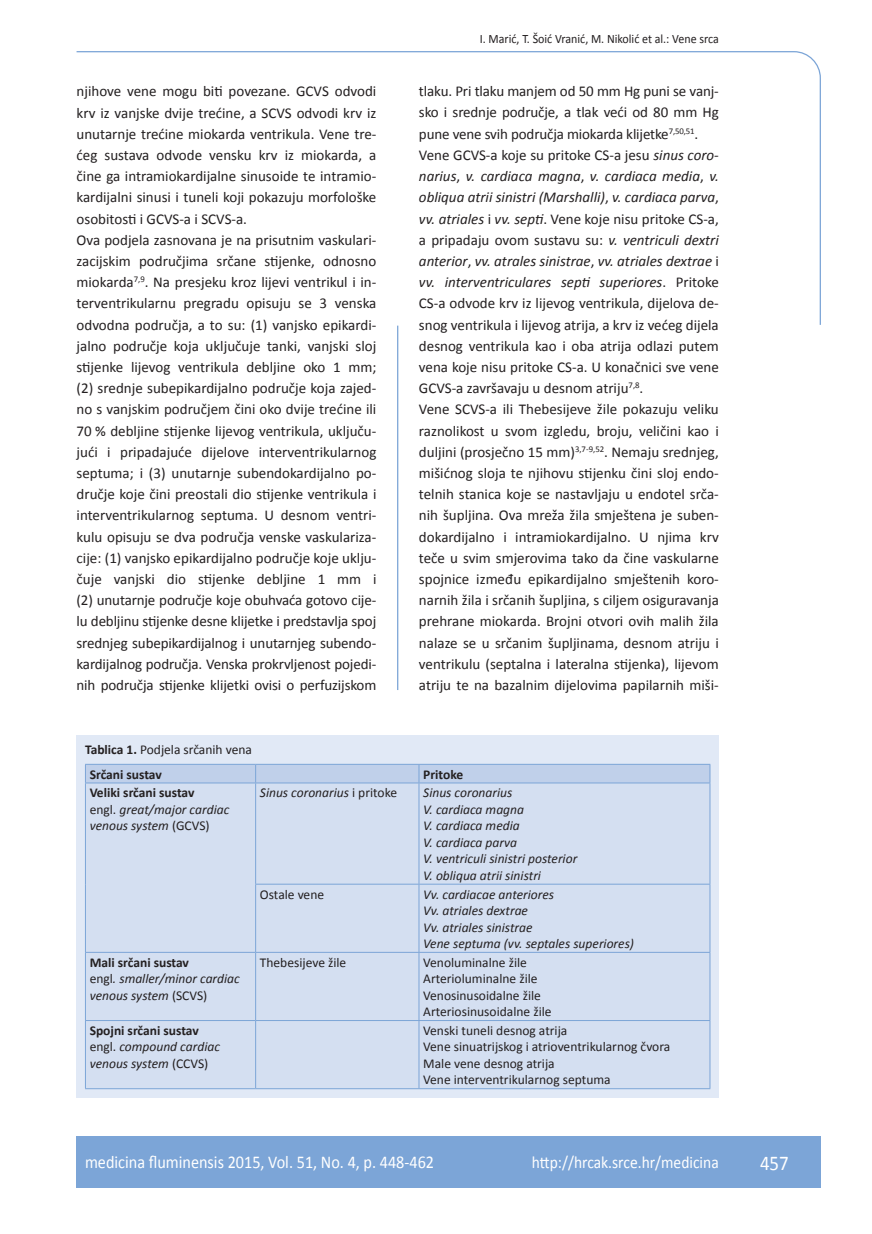
<style>
.page{position:relative;width:872px;height:1234px;background:#fff}
.page>*{position:absolute;margin:0;border:0;box-sizing:border-box;transform-origin:0 0}
.t1{font:21px "Calibri";color:#fff;scale:.9 1}
.t2{font:18px "Calibri";color:#fff;scale:.9 1}
.t3{font:17.25px "Calibri";color:#fff;scale:.9 1}
.t4{font:15px/21.1px "Calibri";color:#231f20}
.t5{font:italic 13.5px/16.5px "Calibri";color:#231f20}
.t6{font:13.5px/16.5px "Calibri";color:#231f20}
.t7{font:700 13.5px/25px "Calibri";color:#231f20}
.t8{font:12.75px "Calibri";color:#231f20;scale:.94 1}
.s1{font-style:italic}
.s2{font-weight:400}
.s3{font-weight:700;font-style:normal}
.s4{font-style:normal}
</style>
<div class="page">
<svg style="left:76px;top:51px;width:745px;height:275px"></svg>
<hr style="left:397px;top:325px;width:1px;height:365px;background:#7ca5d7">
<div style="left:77px;top:1135px;width:744px;height:51px;background:#7ca5d7"></div>
<div style="left:77px;top:735px;width:642px;height:362px;background:#e1e9f6"></div>
<div style="left:86px;top:783px;width:623px;height:305px;background:#d4dff1"></div>
<hr style="left:85px;top:763px;width:171px;height:1px;background:#7ca5d7">
<hr style="left:256px;top:763px;width:163px;height:1px;background:#7ca5d7">
<hr style="left:419px;top:763px;width:291px;height:1px;background:#7ca5d7">
<div style="left:85px;top:764px;width:625px;height:18px;background:#c0d0ea"></div>
<hr style="left:85px;top:782px;width:171px;height:1px;background:#7ca5d7">
<hr style="left:85px;top:783px;width:1px;height:101px;background:#7ca5d7">
<hr style="left:256px;top:782px;width:163px;height:1px;background:#7ca5d7">
<hr style="left:255px;top:783px;width:1px;height:100px;background:#7ca5d7">
<hr style="left:419px;top:782px;width:291px;height:1px;background:#7ca5d7">
<hr style="left:418px;top:783px;width:1px;height:100px;background:#7ca5d7">
<hr style="left:709px;top:783px;width:1px;height:100px;background:#7ca5d7">
<hr style="left:85px;top:884px;width:1px;height:67px;background:#7ca5d7">
<hr style="left:255px;top:883px;width:164px;height:1px;background:#7ca5d7">
<hr style="left:255px;top:884px;width:1px;height:67px;background:#7ca5d7">
<hr style="left:419px;top:883px;width:291px;height:1px;background:#7ca5d7">
<hr style="left:418px;top:884px;width:1px;height:67px;background:#7ca5d7">
<hr style="left:709px;top:884px;width:1px;height:67px;background:#7ca5d7">
<hr style="left:85px;top:951px;width:171px;height:1px;background:#7ca5d7">
<hr style="left:85px;top:952px;width:1px;height:67px;background:#7ca5d7">
<hr style="left:256px;top:951px;width:163px;height:1px;background:#7ca5d7">
<hr style="left:255px;top:952px;width:1px;height:67px;background:#7ca5d7">
<hr style="left:419px;top:951px;width:291px;height:1px;background:#7ca5d7">
<hr style="left:418px;top:952px;width:1px;height:67px;background:#7ca5d7">
<hr style="left:709px;top:952px;width:1px;height:67px;background:#7ca5d7">
<hr style="left:85px;top:1019px;width:171px;height:1px;background:#7ca5d7">
<hr style="left:85px;top:1020px;width:1px;height:68px;background:#7ca5d7">
<hr style="left:256px;top:1019px;width:163px;height:1px;background:#7ca5d7">
<hr style="left:255px;top:1020px;width:1px;height:68px;background:#7ca5d7">
<hr style="left:419px;top:1019px;width:291px;height:1px;background:#7ca5d7">
<hr style="left:418px;top:1020px;width:1px;height:68px;background:#7ca5d7">
<hr style="left:709px;top:1020px;width:1px;height:68px;background:#7ca5d7">
<hr style="left:85px;top:1088px;width:171px;height:1px;background:#7ca5d7">
<hr style="left:256px;top:1088px;width:163px;height:1px;background:#7ca5d7">
<hr style="left:419px;top:1088px;width:291px;height:1px;background:#7ca5d7">
<p class="t8" style="left:480px;top:30px;width:256px">I. Marić, T. Šoić Vranić, M. Nikolić et al.: Vene srca</p>
<p class="t4" style="left:77px;top:80px;width:301px">njihove vene mogu biti povezane. GCVS odvodi krv iz vanjske dvije trećine, a SCVS odvodi krv iz unutarnje trećine miokarda ventrikula. Vene tre&shy;ćeg sustava odvode vensku krv iz miokarda, a čine ga intramiokardijalne sinusoide te intramio&shy;kardijalni sinusi i tuneli koji pokazuju morfološke osobitosti i GCVS-a i SCVS-a.<br>Ova podjela zasnovana je na prisutnim vaskulari&shy;zacijskim područjima srčane stijenke, odnosno miokarda<sup>7,9</sup>. Na presjeku kroz lijevi ventrikul i in&shy;terventrikularnu pregradu opisuju se 3 venska odvodna područja, a to su: (1) vanjsko epikardi&shy;jalno područje koja uključuje tanki, vanjski sloj stijenke lijevog ventrikula debljine oko 1 mm; (2) srednje subepikardijalno područje koja zajed&shy;no s vanjskim područjem čini oko dvije trećine ili 70 % debljine stijenke lijevog ventrikula, uključu&shy;jući i pripadajuće dijelove interventrikularnog septuma; i (3) unutarnje subendokardijalno po&shy;dručje koje čini preostali dio stijenke ventrikula i interventrikularnog septuma. U desnom ventri&shy;kulu opisuju se dva područja venske vaskulariza&shy;cije: (1) vanjsko epikardijalno područje koje uklju&shy;čuje vanjski dio stijenke debljine 1 mm i (2) unutarnje područje koje obuhvaća gotovo cije&shy;lu debljinu stijenke desne klijetke i predstavlja spoj srednjeg subepikardijalnog i unutarnjeg subendo&shy;kardijalnog područja. Venska prokrvljenost pojedi&shy;nih područja stijenke klijetki ovisi o perfuzijskom</p>
<p class="t4" style="left:419px;top:80px;width:301px">tlaku. Pri tlaku manjem od 50 mm Hg puni se vanj&shy;sko i srednje područje, a tlak veći od 80 mm Hg pune vene svih područja miokarda klijetke<sup>7,50,51</sup>.<br>Vene GCVS-a koje su pritoke CS-a jesu <span class="s1">sinus coro&shy;narius</span>, <span class="s1">v. cardiaca magna</span>, <span class="s1">v. cardiaca media</span>, <span class="s1">v. obliqua atrii sinistri (Marshalli)</span>, <span class="s1">v. cardiaca parva</span>, <span class="s1">vv. atriales</span> i <span class="s1">vv. septi</span>. Vene koje nisu pritoke CS-a, a pripadaju ovom sustavu su: <span class="s1">v. ventriculi dextri anterior</span>, <span class="s1">vv. atrales sinistrae</span>, <span class="s1">vv. atriales dextrae</span> i <span class="s1">vv. interventriculares septi superiores</span>. Pritoke CS-a odvode krv iz lijevog ventrikula, dijelova de&shy;snog ventrikula i lijevog atrija, a krv iz većeg dijela desnog ventrikula kao i oba atrija odlazi putem vena koje nisu pritoke CS-a. U konačnici sve vene GCVS-a završavaju u desnom atriju<sup>7,8</sup>.<br>Vene SCVS-a ili Thebesijeve žile pokazuju veliku raznolikost u svom izgledu, broju, veličini kao i duljini (prosječno 15 mm)<sup>3,7-9,52</sup>. Nemaju srednjeg, mišićnog sloja te njihovu stijenku čini sloj endo&shy;telnih stanica koje se nastavljaju u endotel srča&shy;nih šupljina. Ova mreža žila smještena je suben&shy;dokardijalno i intramiokardijalno. U njima krv teče u svim smjerovima tako da čine vaskularne spojnice između epikardijalno smještenih koro&shy;narnih žila i srčanih šupljina, s ciljem osiguravanja prehrane miokarda. Brojni otvori ovih malih žila nalaze se u srčanim šupljinama, desnom atriju i ventrikulu (septalna i lateralna stijenka), lijevom atriju te na bazalnim dijelovima papilarnih miši-</p>
<p class="t7" style="left:90px;top:735px;width:164px;text-indent:-5px">Tablica 1. <span class="s2">Podjela srčanih vena<br></span>Srčani sustav</p>
<p class="t7" style="left:423px;top:760px;width:42px">Pritoke</p>
<p class="t5" style="left:90px;top:783px;width:141px"><span class="s3">Veliki srčani sustav<br></span><span class="s4">engl.</span> great/major cardiac venous system <span class="s4">(GCVS)</span></p>
<p class="t5" style="left:260px;top:783px;width:139px">Sinus coronarius <span class="s4">i pritoke</span></p>
<p class="t5" style="left:423px;top:783px;width:155px">Sinus coronarius<br>V. cardiaca magna<br>V. cardiaca media<br>V. cardiaca parva<br>V. ventriculi sinistri posterior<br>V. obliqua atrii sinistri</p>
<p class="t6" style="left:260px;top:885px;width:66px">Ostale vene</p>
<p class="t5" style="left:423px;top:885px;width:212px">Vv. cardiacae anteriores<br>Vv. atriales dextrae<br>Vv. atriales sinistrae<br>Vene septuma (vv. septales superiores)</p>
<p class="t5" style="left:90px;top:953px;width:152px"><span class="s3">Mali srčani sustav<br></span><span class="s4">engl</span>. smaller/minor cardiac venous system <span class="s4">(SCVS)</span></p>
<p class="t6" style="left:260px;top:953px;width:88px">Thebesijeve žile</p>
<p class="t6" style="left:423px;top:953px;width:130px">Venoluminalne žile<br>Arterioluminalne žile<br>Venosinusoidalne žile<br>Arteriosinusoidalne žile</p>
<p class="t5" style="left:90px;top:1021px;width:132px"><span class="s3">Spojni srčani sustav </span><span class="s4">engl.</span> compound cardiac venous system <span class="s4">(CCVS)</span></p>
<p class="t6" style="left:423px;top:1021px;width:249px">Venski tuneli desnog atrija<br>Vene sinuatrijskog i atrioventrikularnog čvora Male vene desnog atrija<br>Vene interventrikularnog septuma</p>
<p class="t2" style="left:85px;top:1150px;width:389px">medicina fluminensis 2015, Vol. 51, No. 4, p. 448-462</p>
<p class="t3" style="left:532px;top:1151px;width:209px">http://hrcak.srce.hr/medicina</p>
<h1 class="t1" style="left:760px;top:1149px;width:33px">457</h1>
</div>
